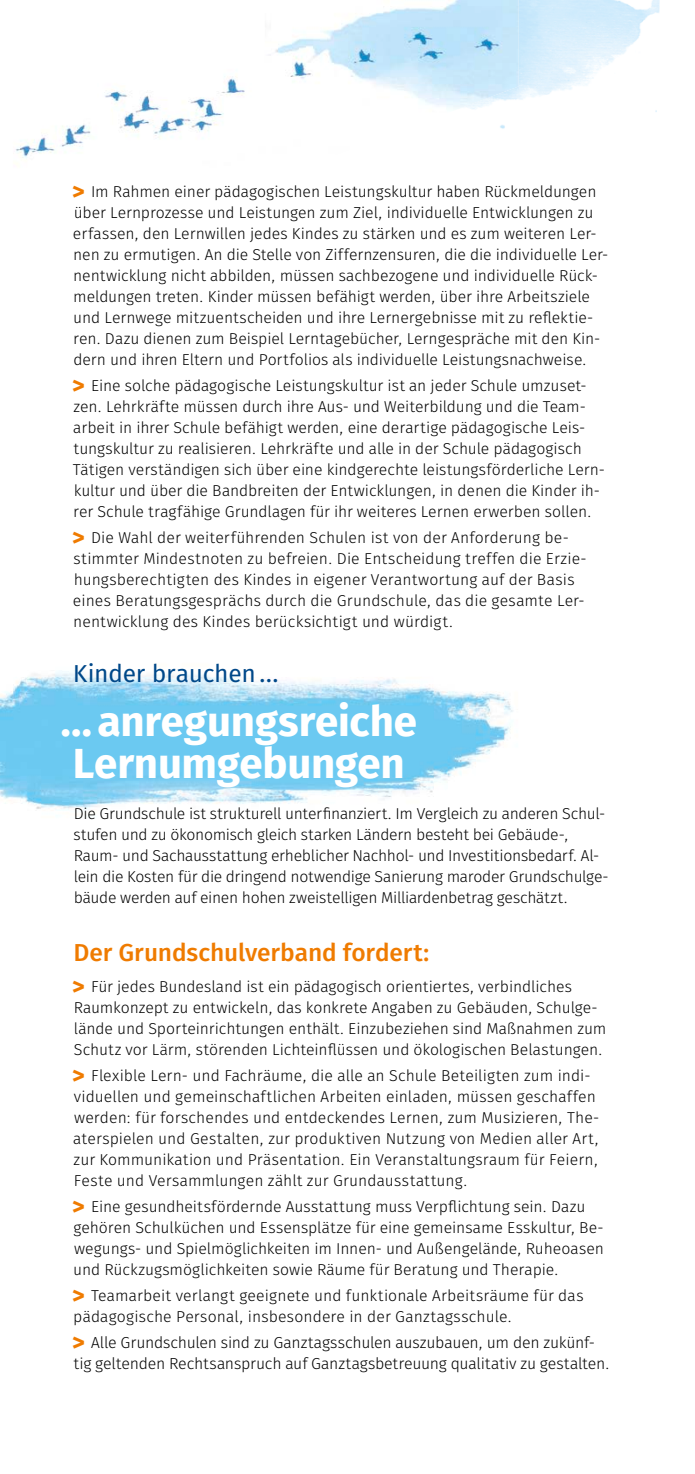
<style>
.page{position:relative;width:695px;height:1474px;background:#fff}
.page>*{position:absolute;margin:0;border:0;box-sizing:border-box;transform-origin:0 0}
.t1{font:700 42px/42px "Fira Sans OT";letter-spacing:-.005em;color:#fff}
.t2{font:24.5px "Fira Sans OT Medium";letter-spacing:-.005em;color:#ef7b00}
.t3{font:24.5px "Fira Sans OT";letter-spacing:-.01em;color:#004889}
.t4{font:15.92px/21.2px "Fira Sans OT Light";letter-spacing:-.01em;color:#000}
.t5{font:15.75px/21px "Fira Sans OT Light";color:#000}
.t6{font:15.75px/21px "Fira Sans OT Light";letter-spacing:-.02em;color:#000}
.s1{font-family:"Fira Sans OT";font-weight:700;font-size:24.5px;color:#ef7b00}
.s2{font-size:24.68px}
.s3{font-size:42.35px}
.s4{font-family:"Fira Sans OT";font-weight:700;font-size:24.68px;color:#ef7b00}
</style>
<div class="page">
<img style="left:518px;top:0;width:142px;height:112px">
<img style="left:16px;top:76px;width:229px;height:82px">
<img style="left:275px;top:0;width:243px;height:129px">
<img style="left:0;top:670px;width:513px;height:140px">
<p class="t5" style="left:72px;top:182px;width:537px"><span class="s1">&gt;</span> Im Rahmen einer pädagogischen Leistungskultur haben Rückmeldungen über Lernprozesse und Leistungen zum Ziel, individuelle Entwicklungen zu erfassen, den Lernwillen jedes Kindes zu stärken und es zum weiteren Ler&shy;nen zu ermutigen. An die Stelle von Ziffernzensuren, die die individuelle Ler&shy;nentwicklung nicht abbilden, müssen sachbezogene und individuelle Rück&shy;meldungen treten. Kinder müssen befähigt werden, über ihre Arbeitsziele und Lernwege mitzuentscheiden und ihre Lernergebnisse mit zu reflektie&shy;ren. Dazu dienen zum Beispiel Lerntagebücher, Lerngespräche mit den Kin&shy;dern und ihren Eltern und Portfolios als individuelle Leistungsnachweise.</p>
<p class="t5" style="left:72px;top:376px;width:534px"><span class="s1">&gt;</span> Eine solche pädagogische Leistungskultur ist an jeder Schule umzuset&shy;zen. Lehrkräfte müssen durch ihre Aus- und Weiterbildung und die Team&shy;arbeit in ihrer Schule befähigt werden, eine derartige pädagogische Leis&shy;tungskultur zu realisieren. Lehrkräfte und alle in der Schule pädagogisch Tätigen verständigen sich über eine kindgerechte leistungsförderliche Lern&shy;kultur und über die Bandbreiten der Entwicklungen, in denen die Kinder ih&shy;rer Schule tragfähige Grundlagen für ihr weiteres Lernen erwerben sollen.</p>
<p class="t5" style="left:72px;top:528px;width:516px"><span class="s1">&gt;</span> Die Wahl der weiterführenden Schulen ist von der Anforderung be&shy;stimmter Mindestnoten zu befreien. Die Entscheidung treffen die Erzie&shy;hungsberechtigten des Kindes in eigener Verantwortung auf der Basis eines Beratungsgesprächs durch die Grundschule, das die gesamte Ler&shy;nentwicklung des Kindes berücksichtigt und würdigt.</p>
<h2 class="t3" style="left:73px;top:656px;width:207px">Kinder brauchen<span class="s2">…</span></h2>
<h1 class="t1" style="left:61px;top:703px;width:358px"><span class="s3">…</span>anregungsreiche<br>Lernumgebungen</h1>
<p class="t6" style="left:73px;top:804px;width:536px">Die Grundschule ist strukturell unterfinanziert. Im Vergleich zu anderen Schul&shy;stufen und zu ökonomisch gleich starken Ländern besteht bei Gebäude-, Raum- und Sachausstattung erheblicher Nachhol- und Investitionsbedarf. Al&shy;lein die Kosten für die dringend notwendige Sanierung maroder Grundschulge&shy;bäude werden auf einen hohen zweistelligen Milliardenbetrag geschätzt.</p>
<h2 class="t2" style="left:73px;top:934px;width:357px">Der Grundschulverband fordert:</h2>
<p class="t5" style="left:72px;top:976px;width:535px"><span class="s1">&gt;</span> Für jedes Bundesland ist ein pädagogisch orientiertes, verbindliches Raumkonzept zu entwickeln, das konkrete Angaben zu Gebäuden, Schulge&shy;lände und Sporteinrichtungen enthält. Einzubeziehen sind Maßnahmen zum Schutz vor Lärm, störenden Lichteinflüssen und ökologischen Belastungen.</p>
<p class="t5" style="left:72px;top:1065px;width:528px"><span class="s1">&gt;</span> Flexible Lern- und Fachräume, die alle an Schule Beteiligten zum indi&shy;viduellen und gemeinschaftlichen Arbeiten einladen, müssen geschaffen werden: für forschendes und entdeckendes Lernen, zum Musizieren, The&shy;aterspielen und Gestalten, zur produktiven Nutzung von Medien aller Art, zur Kommunikation und Präsentation. Ein Veranstaltungsraum für Feiern, Feste und Versammlungen zählt zur Grundausstattung.</p>
<p class="t5" style="left:72px;top:1196px;width:533px"><span class="s1">&gt;</span> Eine gesundheitsfördernde Ausstattung muss Verpflichtung sein. Dazu gehören Schulküchen und Essensplätze für eine gemeinsame Esskultur, Be&shy;wegungs- und Spielmöglichkeiten im Innen- und Außengelände, Ruheoasen und Rückzugsmöglichkeiten sowie Räume für Beratung und Therapie.</p>
<p class="t5" style="left:72px;top:1285px;width:512px"><span class="s1">&gt;</span> Teamarbeit verlangt geeignete und funktionale Arbeitsräume für das pädagogische Personal, insbesondere in der Ganztagsschule.</p>
<p class="t4" style="left:72px;top:1332px;width:538px"><span class="s4">&gt;</span> Alle Grundschulen sind zu Ganztagsschulen auszubauen, um den zukünf&shy;tig geltenden Rechtsanspruch auf Ganztagsbetreuung qualitativ zu gestalten.</p>
</div>
